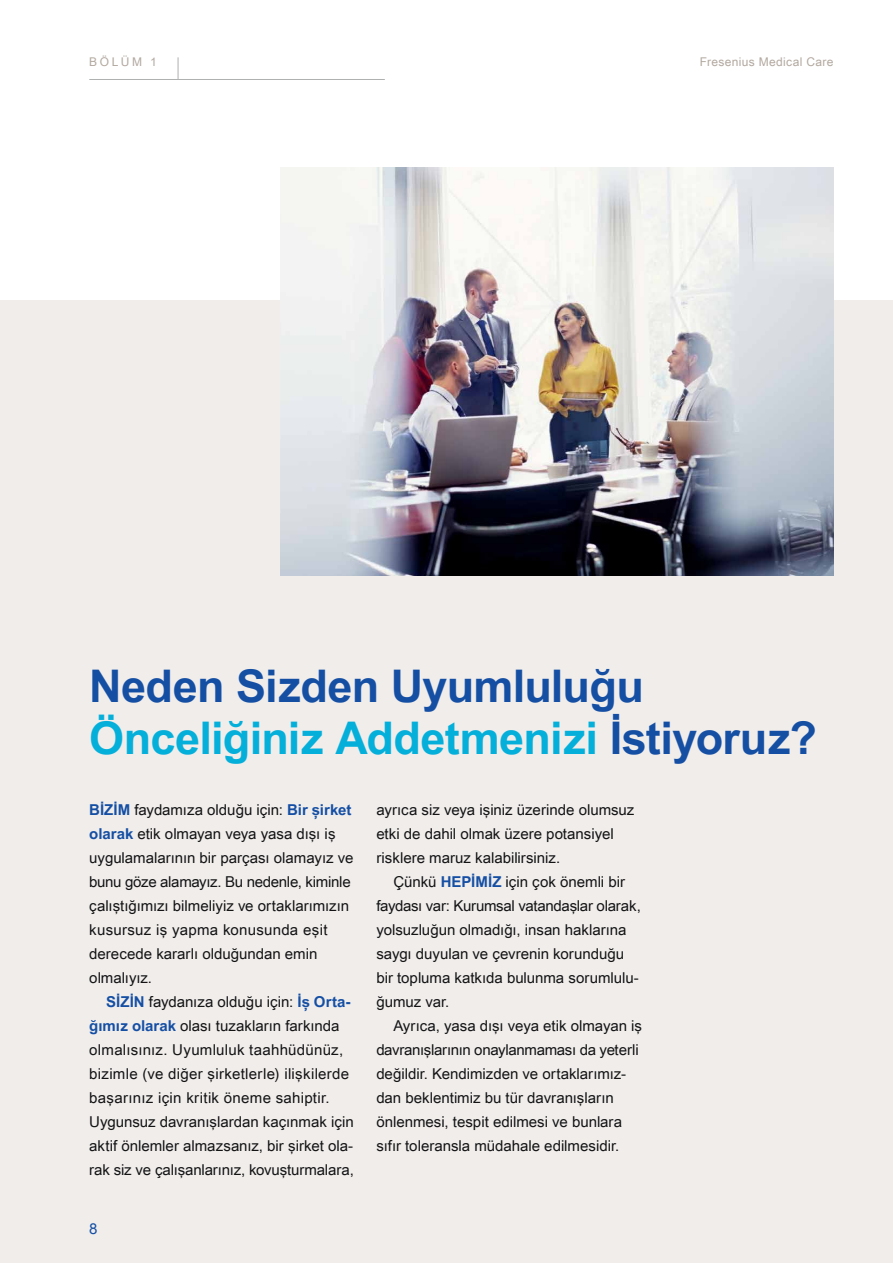
<style>
.page{position:relative;width:893px;height:1263px;background:#fff}
.page>*{position:absolute;margin:0;border:0;box-sizing:border-box;transform-origin:0 0}
.t1{font:700 45px/52.5px "Arial Unicode MS";letter-spacing:-.015em;color:#154fa4}
.t2{font:15px/24px "Arial Unicode MS";color:#141415}
.t3{font:15px "Arial Unicode MS";color:#154fa4}
.t4{font:12px "Arial Unicode MS";letter-spacing:.03em;color:#b2a89f}
.s1{color:#04afda}
.s2{font-weight:700;color:#154fa4}
</style>
<div class="page">
<div style="left:0;top:301px;width:893px;height:962px;background:#f0edeb"></div>
<img style="left:281px;top:167px;width:552px;height:408px">
<hr style="left:89px;top:79px;width:296px;height:1px;background:#afb0b0">
<svg style="left:178px;top:57px;width:1px;height:22px"></svg>
<p class="t4" style="left:89px;top:53px;width:69px">BÖLÜM 1</p>
<p class="t4" style="left:700px;top:53px;width:135px">Fresenius Medical Care</p>
<h1 class="t1" style="left:89px;top:661px;width:729px">Neden Sizden Uyumluluğu<br><span class="s1">Önceliğiniz Addetmenizi</span> İstiyoruz?</h1>
<p class="t2" style="left:89px;top:797px;width:266px"><span class="s2">BİZİM</span> faydamıza olduğu için: <span class="s2">Bir şirket olarak</span> etik olmayan veya yasa dışı iş uygulamalarının bir parçası olamayız ve bunu göze alamayız. Bu nedenle, kiminle çalıştığımızı bilmeliyiz ve ortaklarımızın kusursuz iş yapma konusunda eşit derecede kararlı olduğundan emin olmalıyız.</p>
<p class="t2" style="left:89px;top:989px;width:266px;text-indent:17px"><span class="s2">SİZİN</span> faydanıza olduğu için: <span class="s2">İş Orta&shy;ğımız olarak</span> olası tuzakların farkında olmalısınız. Uyumluluk taahhüdünüz, bizimle (ve diğer şirketlerle) ilişkilerde başarınız için kritik öneme sahiptir.<br>Uygunsuz davranışlardan kaçınmak için aktif önlemler almazsanız, bir şirket ola&shy;rak siz ve çalışanlarınız, kovuşturmalara,</p>
<p class="t2" style="left:376px;top:797px;width:260px">ayrıca siz veya işiniz üzerinde olumsuz etki de dahil olmak üzere potansiyel risklere maruz kalabilirsiniz.</p>
<p class="t2" style="left:376px;top:869px;width:266px;text-indent:17px">Çünkü <span class="s2">HEPİMİZ</span> için çok önemli bir faydası var: Kurumsal vatandaşlar olarak, yolsuzluğun olmadığı, insan haklarına saygı duyulan ve çevrenin korunduğu bir topluma katkıda bulunma sorumlulu&shy;ğumuz var.</p>
<p class="t2" style="left:376px;top:1013px;width:267px;text-indent:17px">Ayrıca, yasa dışı veya etik olmayan iş davranışlarının onaylanmaması da yeterli değildir. Kendimizden ve ortaklarımız&shy;dan beklentimiz bu tür davranışların önlenmesi, tespit edilmesi ve bunlara sıfır toleransla müdahale edilmesidir.</p>
<p class="t3" style="left:89px;top:1218px;width:10px">8</p>
</div>
